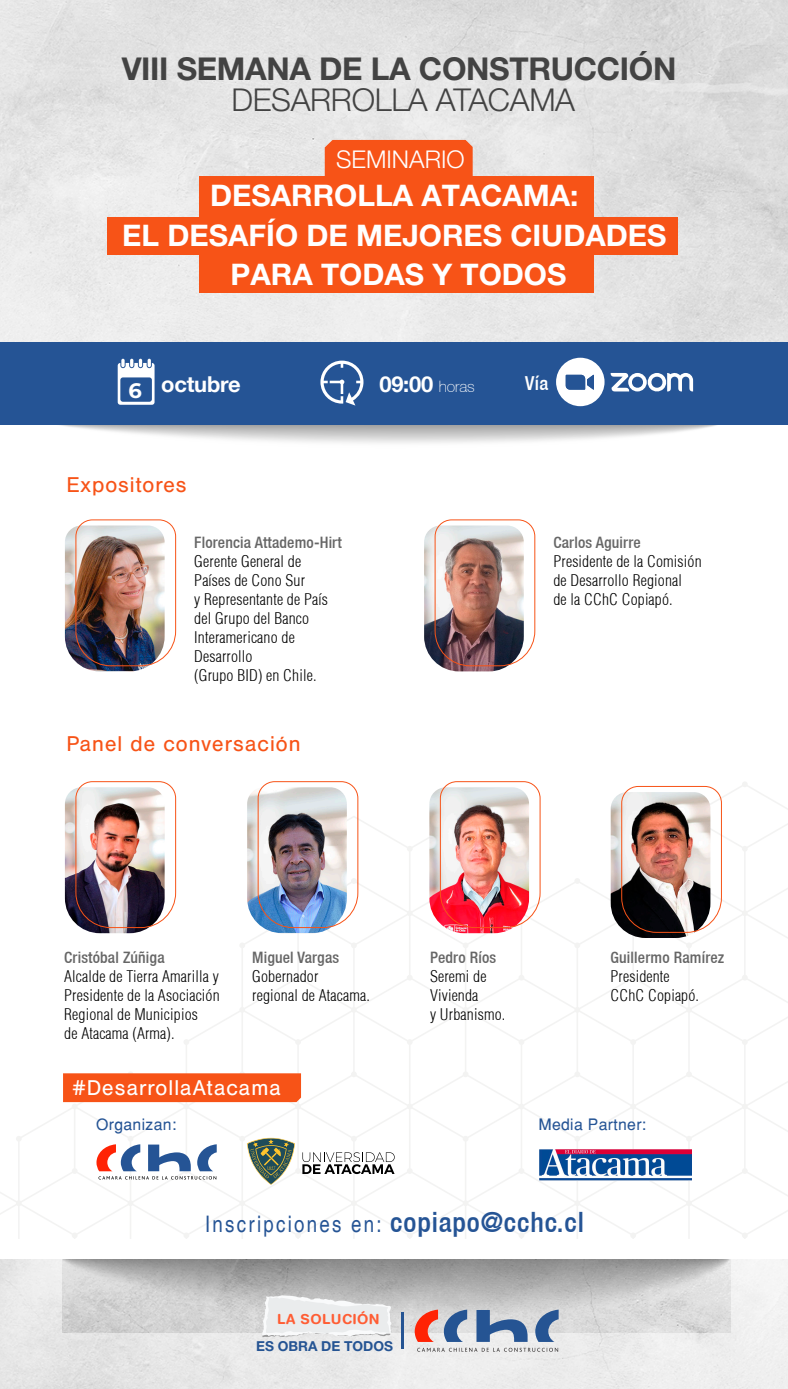
<style>
.page{position:relative;width:788px;height:1389px;background:#fff}
.page>*{position:absolute;margin:0;border:0;box-sizing:border-box;transform-origin:0 0}
.t1{font:700 31.5px "Helvetica Neue LT Pro";letter-spacing:-.01em;color:#434343}
.t2{font:300 31.5px "Helvetica Neue LT Pro";letter-spacing:-.01em;color:#434343}
.t3{font:700 29.75px/39.4px "Helvetica Neue LT Pro";color:#fff;text-align:center}
.t4{font:300 24.5px "Helvetica Neue LT Pro";color:#fff}
.t5{font:condensed 22.75px "Helvetica";letter-spacing:.1em;color:#255495}
.t6{font:700 21.88px "Helvetica 75";letter-spacing:-.01em;color:#fff}
.t7{font:21px "Helvetica BQ";letter-spacing:.05em;color:#f75317}
.t8{font:21px "Helvetica BQ";letter-spacing:.05em;color:#fff}
.t9{font:500 condensed 19.25px "Helvetica 67";color:#fff}
.t10{font:300 condensed 15.75px/18.9px "Helvetica";letter-spacing:.01em;color:#000}
.t11{font:500 condensed 15.75px "Helvetica Neue";letter-spacing:.01em;color:#666}
.t12{font:15.75px "Helvetica";letter-spacing:.02em;color:#255495}
.t13{font:700 13.83px "Helvetica Rounded";letter-spacing:.03em;color:#ff5d34}
.t14{font:700 13.74px "Helvetica Neue LT Pro";color:#255493}
.s1{font-family:"Helvetica 35";font-weight:100;font-size:15.75px}
.s2{font-family:"Helvetica 67";font-weight:500;font-size:28px}
</style>
<div class="page">
<img style="left:0;top:0;width:788px;height:342px">
<svg style="left:0;top:782px;width:788px;height:457px"></svg>
<svg style="left:54px;top:424px;width:667px;height:19px"></svg>
<div style="left:0;top:342px;width:788px;height:82px;background:#255495"></div>
<img style="left:0;top:1260px;width:788px;height:129px">
<svg style="left:417px;top:1348px;width:141px;height:4px"></svg>
<hr style="left:401px;top:1312px;width:3px;height:36px;background:#255493">
<svg style="left:63px;top:1260px;width:666px;height:82px;background:#c1c1c3"></svg>
<div style="left:325px;top:140px;width:147px;height:36px;background:#f75317"></div>
<svg style="left:320px;top:361px;width:43px;height:45px"></svg>
<svg style="left:118px;top:359px;width:36px;height:46px"></svg>
<div style="left:556px;top:358px;width:48px;height:48px;background:#fff;border-radius:50%"></div>
<svg style="left:610px;top:372px;width:83px;height:20px"></svg>
<svg style="left:565px;top:375px;width:29px;height:15px"></svg>
<div style="left:199px;top:176px;width:395px;height:117px;background:#f75317"></div>
<div style="left:108px;top:217px;width:569px;height:38px;background:#f75317"></div>
<div style="left:63px;top:1073px;width:238px;height:29px;background:#f75317"></div>
<svg style="left:96px;top:1144px;width:121px;height:36px"></svg>
<svg style="left:302px;top:1152px;width:92px;height:22px"></svg>
<svg style="left:247px;top:1136px;width:48px;height:49px"></svg>
<img style="left:539px;top:1149px;width:152px;height:31px">
<img style="left:65px;top:527px;width:82px;height:144px">
<img style="left:75px;top:519px;width:101px;height:148px">
<img style="left:65px;top:787px;width:100px;height:146px">
<img style="left:75px;top:781px;width:101px;height:147px">
<img style="left:247px;top:787px;width:100px;height:146px">
<img style="left:257px;top:781px;width:102px;height:147px">
<img style="left:429px;top:787px;width:100px;height:146px">
<img style="left:439px;top:781px;width:102px;height:147px">
<img style="left:424px;top:527px;width:82px;height:144px">
<img style="left:434px;top:519px;width:101px;height:148px">
<img style="left:610px;top:792px;width:100px;height:146px">
<img style="left:620px;top:786px;width:102px;height:147px">
<h1 class="t1" style="left:122px;top:49px;width:556px">VIII SEMANA DE LA CONSTRUCCIÓN</h1>
<h1 class="t2" style="left:231px;top:81px;width:345px">DESARROLLA ATACAMA</h1>
<h3 class="t4" style="left:336px;top:144px;width:130px">SEMINARIO</h3>
<h2 class="t3" style="left:122px;top:175px;width:545px">DESARROLLA ATACAMA:<br>EL DESAFÍO DE MEJORES CIUDADES<br>PARA TODAS Y TODOS</h2>
<h3 class="t6" style="left:128px;top:371px;width:114px"><sub>6</sub> octubre</h3>
<h3 class="t6" style="left:379px;top:371px;width:97px">09:00 <span class="s1">horas</span></h3>
<p class="t9" style="left:525px;top:371px;width:25px">Vía</p>
<h3 class="t7" style="left:67px;top:473px;width:121px">Expositores</h3>
<p class="t11" style="left:194px;top:533px;width:149px">Florencia Attademo-Hirt</p>
<p class="t10" style="left:194px;top:552px;width:135px">Gerente General de<br>Países de Cono Sur<br>y Representante de País del Grupo del Banco<br>Interamericano de<br>Desarrollo<br>(Grupo BID) en Chile.</p>
<h3 class="t7" style="left:67px;top:732px;width:235px">Panel de conversación</h3>
<p class="t11" style="left:553px;top:533px;width:89px">Carlos Aguirre</p>
<p class="t10" style="left:553px;top:552px;width:150px">Presidente de la Comisión de Desarrollo Regional<br>de la CChC Copiapó.</p>
<p class="t11" style="left:64px;top:948px;width:102px">Cristóbal Zúñiga</p>
<p class="t10" style="left:64px;top:967px;width:157px">Alcalde de Tierra Amarilla y<br>Presidente de la Asociación<br>Regional de Municipios<br>de Atacama (Arma).</p>
<p class="t11" style="left:252px;top:948px;width:88px">Miguel Vargas</p>
<p class="t10" style="left:252px;top:967px;width:119px">Gobernador<br>regional de Atacama.</p>
<h3 class="t8" style="left:72px;top:1077px;width:210px">#DesarrollaAtacama</h3>
<p class="t11" style="left:430px;top:948px;width:68px">Pedro Ríos</p>
<p class="t10" style="left:430px;top:967px;width:77px">Seremi de<br>Vivienda<br>y Urbanismo.</p>
<p class="t11" style="left:610px;top:948px;width:115px">Guillermo Ramírez</p>
<p class="t10" style="left:610px;top:967px;width:90px">Presidente<br>CChC Copiapó.</p>
<p class="t12" style="left:96px;top:1115px;width:82px">Organizan:</p>
<p class="t12" style="left:538px;top:1115px;width:109px">Media Partner:</p>
<h3 class="t5" style="left:205px;top:1210px;width:380px">Inscripciones en: <span class="s2">copiapo@cchc.cl</span></h3>
<p class="t13" style="left:277px;top:1310px;width:104px">LA SOLUCIÓN</p>
<p class="t14" style="left:256px;top:1337px;width:138px">ES OBRA DE TODOS</p>
</div>
